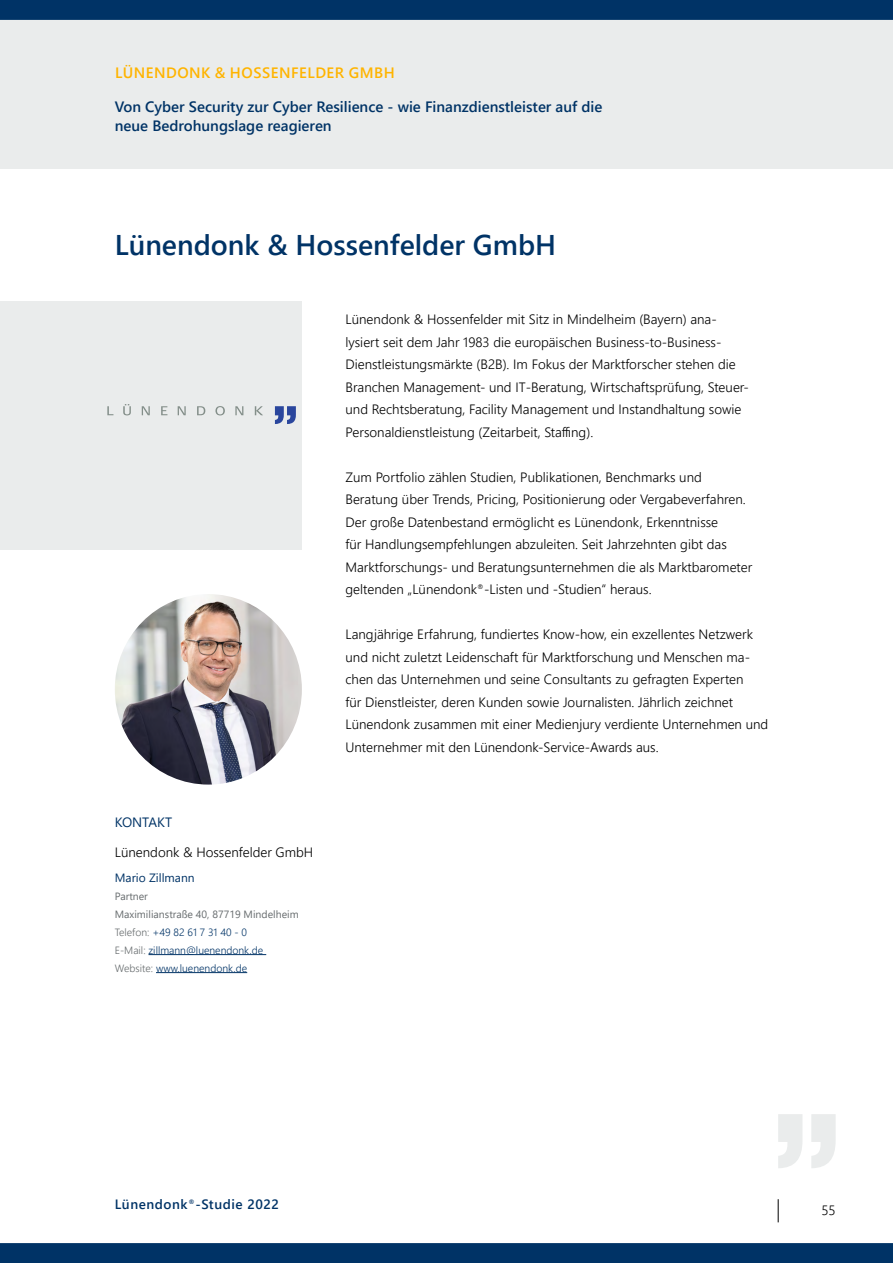
<style>
.page{position:relative;width:893px;height:1263px;background:#fff}
.page>*{position:absolute;margin:0;border:0;box-sizing:border-box;transform-origin:0 0}
.t1{font:600 28.5px "Segoe UI";color:#036}
.t2{font:600 15px/19.5px "Segoe UI";color:#036}
.t3{font:600 15px "Segoe UI";color:#ffb400}
.t4{font:300 13.5px/22.5px "Segoe UI";color:#000}
.t5{font:600 13.5px "Segoe UI";letter-spacing:.04em;color:#036}
.t6{font:13.5px "Segoe UI";color:#036}
.t7{font:12px "Segoe UI";color:#036}
.t8{font:300 10.5px/18px "Segoe UI";color:#036}
.s1{font-weight:400;color:#676c6e}
.s2{color:#676c6e}
</style>
<div class="page">
<div style="left:0;top:0;width:893px;height:169px;background:#eaecec"></div>
<svg style="left:778px;top:1199px;width:1px;height:23px"></svg>
<div style="left:0;top:1243px;width:893px;height:20px;background:#036"></div>
<svg style="left:778px;top:1114px;width:58px;height:54px"></svg>
<div style="left:0;top:0;width:893px;height:20px;background:#036"></div>
<div style="left:0;top:302px;width:302px;height:248px;background:#eaecec"></div>
<img style="left:115px;top:594px;width:187px;height:190px">
<svg style="left:107px;top:406px;width:6px;height:9px"></svg>
<svg style="left:123px;top:404px;width:8px;height:11px"></svg>
<svg style="left:142px;top:406px;width:8px;height:9px"></svg>
<svg style="left:161px;top:406px;width:6px;height:9px"></svg>
<svg style="left:178px;top:406px;width:8px;height:9px"></svg>
<svg style="left:197px;top:406px;width:8px;height:9px"></svg>
<svg style="left:215px;top:406px;width:10px;height:9px"></svg>
<svg style="left:235px;top:406px;width:8px;height:9px"></svg>
<svg style="left:255px;top:406px;width:8px;height:9px"></svg>
<svg style="left:275px;top:406px;width:21px;height:18px"></svg>
<hr style="left:148px;top:954px;width:118px;height:1px;background:#036">
<hr style="left:156px;top:972px;width:91px;height:1px;background:#036">
<p class="t3" style="left:115px;top:58px;width:20px">Lünendonk</p>
<p class="t3" style="left:215px;top:58px;width:37px">&amp; Hossenfelder</p>
<p class="t3" style="left:349px;top:58px;width:47px">GmbH</p>
<p class="t2" style="left:115px;top:95px;width:489px">Von Cyber Security zur Cyber Resilience - wie Finanzdienstleister auf die neue Bedrohungslage reagieren</p>
<h1 class="t1" style="left:115px;top:218px;width:443px">Lünendonk &amp; Hossenfelder GmbH</h1>
<p class="t6" style="left:115px;top:810px;width:59px">KONTAKT</p>
<p class="t4" style="left:115px;top:840px;width:200px">Lünendonk &amp; Hossenfelder GmbH</p>
<p class="t7" style="left:115px;top:866px;width:81px">Mario Zillmann</p>
<p class="t8" style="left:115px;top:886px;width:185px"><span class="s1">Partner<br>Maximilianstraße 40, 87719 Mindelheim<br></span><span class="s2">Telefon:</span> +49 82 61 7 31 40 - 0<br><span class="s2">E-Mail:</span> zillmann@luenendonk.de<br><span class="s2">Website:</span> www.luenendonk.de</p>
<p class="t4" style="left:345px;top:307px;width:405px">Lünendonk &amp; Hossenfelder mit Sitz in Mindelheim (Bayern) ana&shy;lysiert seit dem Jahr 1983 die europäischen Business-to-Business-Dienstleistungsmärkte (B2B). Im Fokus der Marktforscher stehen die Branchen Management- und IT-Beratung, Wirtschaftsprüfung, Steuer&shy;und Rechtsberatung, Facility Management und Instandhaltung sowie Personaldienstleistung (Zeitarbeit, Staffing).</p>
<p class="t4" style="left:345px;top:464px;width:408px">Zum Portfolio zählen Studien, Publikationen, Benchmarks und Beratung über Trends, Pricing, Positionierung oder Vergabeverfahren.<br>Der große Datenbestand ermöglicht es Lünendonk, Erkenntnisse<br>für Handlungsempfehlungen abzuleiten. Seit Jahrzehnten gibt das Marktforschungs- und Beratungsunternehmen die als Marktbarometer geltenden „Lünendonk<sup>®</sup>-Listen und -Studien“ heraus.</p>
<p class="t4" style="left:345px;top:622px;width:424px">Langjährige Erfahrung, fundiertes Know-how, ein exzellentes Netzwerk und nicht zuletzt Leidenschaft für Marktforschung und Menschen ma&shy;chen das Unternehmen und seine Consultants zu gefragten Experten<br>für Dienstleister, deren Kunden sowie Journalisten. Jährlich zeichnet Lünendonk zusammen mit einer Medienjury verdiente Unternehmen und Unternehmer mit den Lünendonk-Service-Awards aus.</p>
<p class="t5" style="left:115px;top:1191px;width:166px">Lünendonk<sup>®</sup>-Studie 2022</p>
<p class="t4" style="left:821px;top:1197px;width:16px">55</p>
</div>
